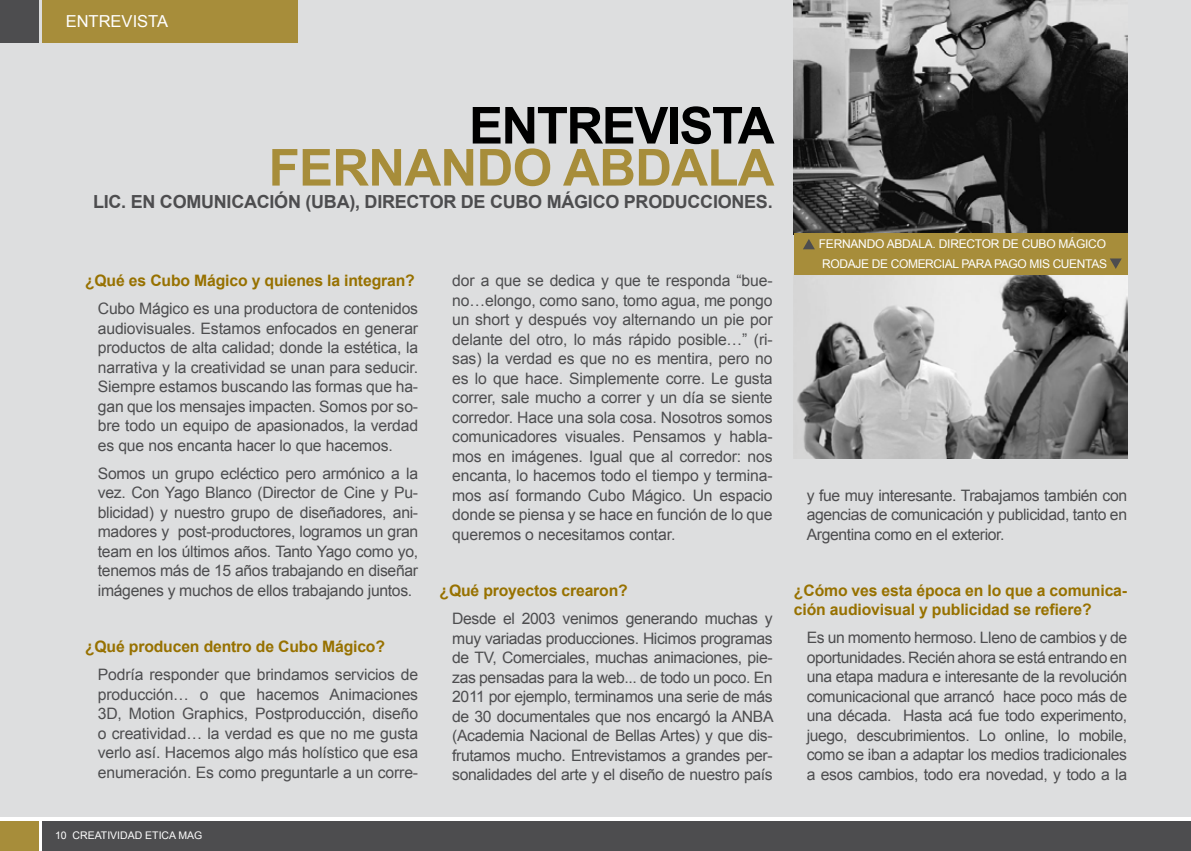
<style>
.page{position:relative;width:1191px;height:851px;background:#fff}
.page>*{position:absolute;margin:0;border:0;box-sizing:border-box;transform-origin:0 0}
.t1{font:700 51px "Arial";color:#a78d3a}
.t2{font:700 51px "Arial";letter-spacing:-.03em;color:#000}
.t3{font:700 18px "Arial";letter-spacing:-.015em;color:#4d4d4f}
.t4{font:16.5px "Arial";color:#fff}
.t5{font:15.75px/19.5px "Arial";letter-spacing:-.02em;color:#4d4d4f;text-align:justify}
.t6{font:700 15.75px/19.5px "Arial";letter-spacing:-.01em;color:#977100}
.t7{font:12px "Arial";letter-spacing:-.025em;color:#fff}
.t8{font:10.5px "Arial";color:#fff}
</style>
<div class="page">
<div style="left:0;top:0;width:1191px;height:816px;background:#dddedf"></div>
<div style="left:43px;top:821px;width:1148px;height:29px;background:#4d4d4f"></div>
<div style="left:43px;top:0;width:255px;height:43px;background:#a78d3a"></div>
<div style="left:0;top:0;width:38px;height:43px;background:#4d4d4f"></div>
<div style="left:0;top:821px;width:38px;height:29px;background:#a78d3a"></div>
<img style="left:794px;top:0;width:333px;height:233px">
<img style="left:794px;top:275px;width:333px;height:183px">
<div style="left:794px;top:233px;width:333px;height:42px;background:#a78d3a"></div>
<svg style="left:803px;top:239px;width:12px;height:10px"></svg>
<svg style="left:1110px;top:258px;width:11px;height:11px"></svg>
<p class="t4" style="left:66px;top:10px;width:104px">ENTREVISTA</p>
<h1 class="t2" style="left:469px;top:92px;width:307px">ENTREVISTA</h1>
<h1 class="t1" style="left:268px;top:134px;width:67px">Fernando</h1>
<h1 class="t1" style="left:563px;top:134px;width:72px">Abdala</h1>
<p class="t3" style="left:93px;top:190px;width:93px">Lic. en Comunicación</p>
<p class="t3" style="left:305px;top:190px;width:84px">(UBA), Director</p>
<p class="t3" style="left:461px;top:190px;width:56px">de Cubo</p>
<p class="t3" style="left:547px;top:190px;width:28px">Mágico</p>
<p class="t3" style="left:624px;top:190px;width:25px">Producciones</p>
<p class="t3" style="left:767px;top:190px;width:7px">.</p>
<p class="t6" style="left:85px;top:271px;width:331px">¿Qué es Cubo Mágico y quienes la integran?</p>
<p class="t5" style="left:98px;top:299px;width:322px">Cubo Mágico es una productora de contenidos audiovisuales. Estamos enfocados en generar productos de alta calidad; donde la estética, la narrativa y la creatividad se unan para seducir.<br>Siempre estamos buscando las formas que ha&shy;gan que los mensajes impacten. Somos por so&shy;bre todo un equipo de apasionados, la verdad es que nos encanta hacer lo que hacemos.</p>
<p class="t5" style="left:98px;top:463px;width:322px">Somos un grupo ecléctico pero armónico a la vez. Con Yago Blanco (Director de Cine y Pu&shy;blicidad) y nuestro grupo de diseñadores, ani&shy;madores y post-productores, logramos un gran team en los últimos años. Tanto Yago como yo, tenemos más de 15 años trabajando en diseñar imágenes y muchos de ellos trabajando juntos.</p>
<p class="t6" style="left:85px;top:637px;width:301px">¿Qué producen dentro de Cubo Mágico?</p>
<p class="t5" style="left:98px;top:664px;width:322px">Podría responder que brindamos servicios de producción… o que hacemos Animaciones 3D, Motion Graphics, Postproducción, diseño o creatividad… la verdad es que no me gusta verlo así. Hacemos algo más holístico que esa enumeración. Es como preguntarle a un corre-</p>
<p class="t8" style="left:55px;top:828px;width:149px">10 CREATIVIDAD ETICA MAG</p>
<p class="t5" style="left:452px;top:271px;width:322px">dor a que se dedica y que te responda “bue&shy;no…elongo, como sano, tomo agua, me pongo un short y después voy alternando un pie por delante del otro, lo más rápido posible…” (ri&shy;sas) la verdad es que no es mentira, pero no es lo que hace. Simplemente corre. Le gusta correr, sale mucho a correr y un día se siente corredor. Hace una sola cosa. Nosotros somos comunicadores visuales. Pensamos y habla&shy;mos en imágenes. Igual que al corredor: nos encanta, lo hacemos todo el tiempo y termina&shy;mos así formando Cubo Mágico. Un espacio donde se piensa y se hace en función de lo que queremos o necesitamos contar.</p>
<p class="t6" style="left:439px;top:581px;width:190px">¿Qué proyectos crearon?</p>
<p class="t5" style="left:452px;top:608px;width:323px">Desde el 2003 venimos generando muchas y muy variadas producciones. Hicimos programas de TV, Comerciales, muchas animaciones, pie&shy;zas pensadas para la web... de todo un poco. En 2011 por ejemplo, terminamos una serie de más de 30 documentales que nos encargó la ANBA (Academia Nacional de Bellas Artes) y que dis&shy;frutamos mucho. Entrevistamos a grandes per&shy;sonalidades del arte y el diseño de nuestro país</p>
<p class="t7" style="left:819px;top:236px;width:17px">Fernando</p>
<p class="t7" style="left:886px;top:236px;width:17px">Abdala</p>
<p class="t7" style="left:932px;top:236px;width:23px">. Director</p>
<p class="t7" style="left:1002px;top:236px;width:37px">de Cubo</p>
<p class="t7" style="left:1058px;top:236px;width:19px">Mágico</p>
<p class="t7" style="left:822px;top:256px;width:17px">Rodaje</p>
<p class="t7" style="left:871px;top:256px;width:36px">de Comercial</p>
<p class="t7" style="left:961px;top:256px;width:9px">para</p>
<p class="t7" style="left:994px;top:256px;width:17px">Pago</p>
<p class="t7" style="left:1029px;top:256px;width:40px">Mis Cuentas</p>
<p class="t5" style="left:806px;top:485px;width:322px">y fue muy interesante. Trabajamos también con agencias de comunicación y publicidad, tanto en Argentina como en el exterior.</p>
<p class="t6" style="left:794px;top:581px;width:335px">¿Cómo ves esta época en lo que a comunica&shy;ción audiovisual y publicidad se refiere?</p>
<p class="t5" style="left:806px;top:628px;width:322px">Es un momento hermoso. Lleno de cambios y de oportunidades. Recién ahora se está entrando en una etapa madura e interesante de la revolución comunicacional que arrancó hace poco más de una década. Hasta acá fue todo experimento, juego, descubrimientos. Lo online, lo mobile, como se iban a adaptar los medios tradicionales a esos cambios, todo era novedad, y todo a la</p>
</div>
